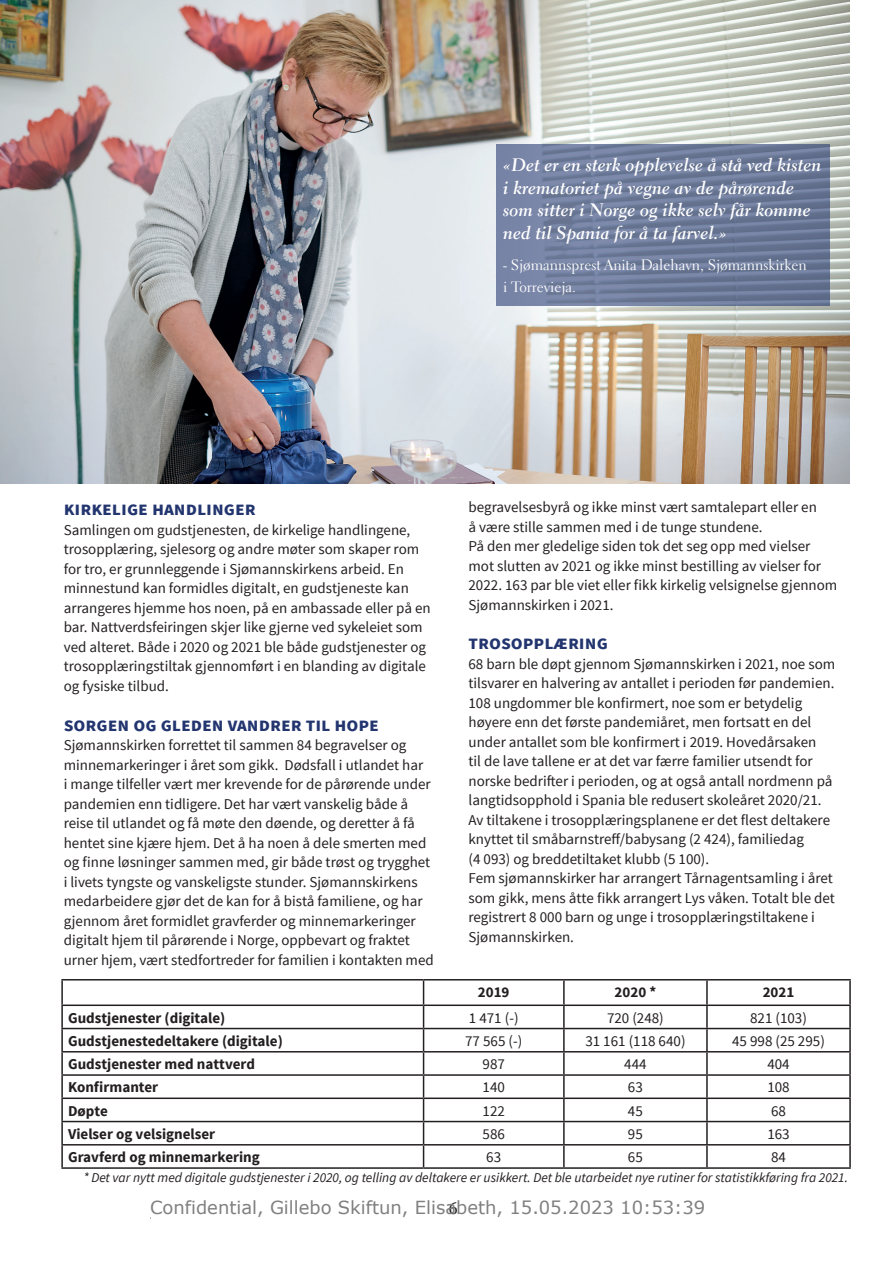
<style>
.page{position:relative;width:893px;height:1263px;background:#fff}
.page>*{position:absolute;margin:0;border:0;box-sizing:border-box;transform-origin:0 0}
.t1{font:700 19.5px "Source Sans Pro";color:#22356f}
.t2{font:18px/22.5px "Electra LT Std Bold Cursive";color:#fff}
.t3{font:18px "Verdana";color:#808080}
.t4{font:18px "Source Serif Pro";color:#231f20}
.t5{font:15px/19.5px "Source Sans Pro";color:#231f20}
.t6{font:700 15px "Source Sans Pro";color:#231f20}
.t7{font:15px/22.5px "Electra LT Std";color:#fff}
.t8{font:italic 13.5px "Source Sans Pro";color:#231f20}
</style>
<div class="page">
<img style="left:0;top:0;width:849px;height:484px">
<hr style="left:61px;top:979px;width:363px;height:1px;background:#231f20">
<hr style="left:61px;top:980px;width:2px;height:24px;background:#231f20">
<hr style="left:424px;top:979px;width:140px;height:1px;background:#231f20">
<hr style="left:564px;top:979px;width:143px;height:1px;background:#231f20">
<hr style="left:563px;top:980px;width:2px;height:24px;background:#231f20">
<hr style="left:707px;top:979px;width:144px;height:1px;background:#231f20">
<hr style="left:706px;top:980px;width:2px;height:24px;background:#231f20">
<hr style="left:849px;top:980px;width:2px;height:24px;background:#231f20">
<hr style="left:61px;top:1004px;width:363px;height:2px;background:#231f20">
<hr style="left:61px;top:1006px;width:2px;height:22px;background:#231f20">
<hr style="left:424px;top:1004px;width:140px;height:2px;background:#231f20">
<hr style="left:564px;top:1004px;width:143px;height:2px;background:#231f20">
<hr style="left:563px;top:1006px;width:2px;height:22px;background:#231f20">
<hr style="left:707px;top:1004px;width:144px;height:2px;background:#231f20">
<hr style="left:706px;top:1006px;width:2px;height:22px;background:#231f20">
<hr style="left:849px;top:1006px;width:2px;height:22px;background:#231f20">
<hr style="left:61px;top:1028px;width:363px;height:1px;background:#231f20">
<hr style="left:61px;top:1029px;width:2px;height:22px;background:#231f20">
<hr style="left:424px;top:1028px;width:140px;height:1px;background:#231f20">
<hr style="left:564px;top:1028px;width:143px;height:1px;background:#231f20">
<hr style="left:563px;top:1029px;width:2px;height:22px;background:#231f20">
<hr style="left:707px;top:1028px;width:144px;height:1px;background:#231f20">
<hr style="left:706px;top:1029px;width:2px;height:22px;background:#231f20">
<hr style="left:849px;top:1029px;width:2px;height:22px;background:#231f20">
<hr style="left:61px;top:1051px;width:363px;height:1px;background:#231f20">
<hr style="left:61px;top:1052px;width:2px;height:22px;background:#231f20">
<hr style="left:424px;top:1051px;width:140px;height:1px;background:#231f20">
<hr style="left:564px;top:1051px;width:143px;height:1px;background:#231f20">
<hr style="left:563px;top:1052px;width:2px;height:22px;background:#231f20">
<hr style="left:707px;top:1051px;width:144px;height:1px;background:#231f20">
<hr style="left:706px;top:1052px;width:2px;height:22px;background:#231f20">
<hr style="left:849px;top:1052px;width:2px;height:22px;background:#231f20">
<hr style="left:61px;top:1074px;width:363px;height:2px;background:#231f20">
<hr style="left:61px;top:1076px;width:2px;height:21px;background:#231f20">
<hr style="left:424px;top:1074px;width:140px;height:2px;background:#231f20">
<hr style="left:564px;top:1074px;width:143px;height:2px;background:#231f20">
<hr style="left:563px;top:1076px;width:2px;height:21px;background:#231f20">
<hr style="left:707px;top:1074px;width:144px;height:2px;background:#231f20">
<hr style="left:706px;top:1076px;width:2px;height:21px;background:#231f20">
<hr style="left:849px;top:1076px;width:2px;height:21px;background:#231f20">
<hr style="left:61px;top:1097px;width:363px;height:2px;background:#231f20">
<hr style="left:61px;top:1099px;width:2px;height:22px;background:#231f20">
<hr style="left:424px;top:1097px;width:140px;height:2px;background:#231f20">
<hr style="left:564px;top:1097px;width:143px;height:2px;background:#231f20">
<hr style="left:563px;top:1099px;width:2px;height:22px;background:#231f20">
<hr style="left:707px;top:1097px;width:144px;height:2px;background:#231f20">
<hr style="left:706px;top:1099px;width:2px;height:22px;background:#231f20">
<hr style="left:849px;top:1099px;width:2px;height:22px;background:#231f20">
<hr style="left:61px;top:1121px;width:363px;height:1px;background:#231f20">
<hr style="left:61px;top:1122px;width:2px;height:22px;background:#231f20">
<hr style="left:424px;top:1121px;width:140px;height:1px;background:#231f20">
<hr style="left:564px;top:1121px;width:143px;height:1px;background:#231f20">
<hr style="left:563px;top:1122px;width:2px;height:22px;background:#231f20">
<hr style="left:707px;top:1121px;width:144px;height:1px;background:#231f20">
<hr style="left:706px;top:1122px;width:2px;height:22px;background:#231f20">
<hr style="left:849px;top:1122px;width:2px;height:22px;background:#231f20">
<hr style="left:61px;top:1144px;width:363px;height:1px;background:#231f20">
<hr style="left:61px;top:1145px;width:2px;height:22px;background:#231f20">
<hr style="left:424px;top:1144px;width:140px;height:1px;background:#231f20">
<svg style="left:423px;top:980px;width:1px;height:187px"></svg>
<hr style="left:564px;top:1144px;width:143px;height:1px;background:#231f20">
<hr style="left:563px;top:1145px;width:2px;height:22px;background:#231f20">
<hr style="left:707px;top:1144px;width:144px;height:1px;background:#231f20">
<hr style="left:706px;top:1145px;width:2px;height:22px;background:#231f20">
<hr style="left:849px;top:1145px;width:2px;height:22px;background:#231f20">
<hr style="left:61px;top:1167px;width:363px;height:2px;background:#231f20">
<hr style="left:424px;top:1167px;width:140px;height:2px;background:#231f20">
<hr style="left:564px;top:1167px;width:143px;height:2px;background:#231f20">
<hr style="left:707px;top:1167px;width:144px;height:2px;background:#231f20">
<svg style="left:496px;top:144px;width:333px;height:162px;background:#6f7c9c"></svg>
<hr style="left:892px;top:28px;width:1px;height:45px;background:#22356f">
<p class="t2" style="left:503px;top:154px;width:320px">«Det er en sterk opplevelse å stå ved kisten i krematoriet på vegne av de pårørende som sitter i Norge og ikke selv får komme ned til Spania for å ta farvel.»</p>
<p class="t7" style="left:503px;top:253px;width:305px">- Sjømannsprest Anita Dalehavn, Sjømannskirken i Torrevieja.</p>
<h1 class="t1" style="left:64px;top:496px;width:194px">kirkelige handlinger</h1>
<p class="t5" style="left:64px;top:520px;width:368px">Samlingen om gudstjenesten, de kirkelige handlingene, trosopplæring, sjelesorg og andre møter som skaper rom for tro, er grunnleggende i Sjømannskirkens arbeid. En minnestund kan formidles digitalt, en gudstjeneste kan arrangeres hjemme hos noen, på en ambassade eller på en bar. Nattverdsfeiringen skjer like gjerne ved sykeleiet som ved alteret. Både i 2020 og 2021 ble både gudstjenester og trosopplæringstiltak gjennomført i en blanding av digitale og fysiske tilbud.</p>
<h1 class="t1" style="left:64px;top:711px;width:317px">sorgen og gleden vandrer til hope</h1>
<p class="t5" style="left:64px;top:735px;width:371px">Sjømannskirken forrettet til sammen 84 begravelser og minnemarkeringer i året som gikk. Dødsfall i utlandet har<br>i mange tilfeller vært mer krevende for de pårørende under pandemien enn tidligere. Det har vært vanskelig både å reise til utlandet og få møte den døende, og deretter å få hentet sine kjære hjem. Det å ha noen å dele smerten med og finne løsninger sammen med, gir både trøst og trygghet i livets tyngste og vanskeligste stunder. Sjømannskirkens medarbeidere gjør det de kan for å bistå familiene, og har gjennom året formidlet gravferder og minnemarkeringer digitalt hjem til pårørende i Norge, oppbevart og fraktet urner hjem, vært stedfortreder for familien i kontakten med</p>
<p class="t5" style="left:468px;top:497px;width:370px">begravelsesbyrå og ikke minst vært samtalepart eller en<br>å være stille sammen med i de tunge stundene.<br>På den mer gledelige siden tok det seg opp med vielser mot slutten av 2021 og ikke minst bestilling av vielser for 2022. 163 par ble viet eller fikk kirkelig velsignelse gjennom Sjømannskirken i 2021.</p>
<h1 class="t1" style="left:468px;top:630px;width:141px">trosopplæring</h1>
<p class="t5" style="left:468px;top:654px;width:368px">68 barn ble døpt gjennom Sjømannskirken i 2021, noe som tilsvarer en halvering av antallet i perioden før pandemien.<br>108 ungdommer ble konfirmert, noe som er betydelig høyere enn det første pandemiåret, men fortsatt en del under antallet som ble konfirmert i 2019. Hovedårsaken<br>til de lave tallene er at det var færre familier utsendt for norske bedrifter i perioden, og at også antall nordmenn på langtidsopphold i Spania ble redusert skoleåret 2020/21.<br>Av tiltakene i trosopplæringsplanene er det flest deltakere knyttet til småbarnstreff/babysang (2 424), familiedag<br>(4 093) og breddetiltaket klubb (5 100).<br>Fem sjømannskirker har arrangert Tårnagentsamling i året som gikk, mens åtte fikk arrangert Lys våken. Totalt ble det registrert 8 000 barn og unge i trosopplæringstiltakene i Sjømannskirken.</p>
<p class="t6" style="left:478px;top:982px;width:33px">2019</p>
<p class="t6" style="left:615px;top:982px;width:43px">2020 *</p>
<p class="t6" style="left:763px;top:982px;width:33px">2021</p>
<p class="t6" style="left:68px;top:1008px;width:159px">Gudstjenester (digitale)</p>
<p class="t5" style="left:469px;top:1008px;width:51px">1 471 (-)</p>
<p class="t5" style="left:607px;top:1008px;width:58px">720 (248)</p>
<p class="t5" style="left:750px;top:1008px;width:58px">821 (103)</p>
<p class="t6" style="left:68px;top:1031px;width:216px">Gudstjenestedeltakere (digitale)</p>
<p class="t5" style="left:465px;top:1031px;width:59px">77 565 (-)</p>
<p class="t5" style="left:585px;top:1031px;width:102px">31 161 (118 640)</p>
<p class="t5" style="left:732px;top:1031px;width:94px">45 998 (25 295)</p>
<p class="t6" style="left:68px;top:1054px;width:188px">Gudstjenester med nattverd</p>
<p class="t5" style="left:483px;top:1054px;width:24px">987</p>
<p class="t5" style="left:624px;top:1054px;width:24px">444</p>
<p class="t5" style="left:767px;top:1054px;width:24px">404</p>
<p class="t6" style="left:68px;top:1078px;width:92px">Konfirmanter</p>
<p class="t5" style="left:483px;top:1078px;width:24px">140</p>
<p class="t5" style="left:628px;top:1078px;width:16px">63</p>
<p class="t5" style="left:767px;top:1078px;width:24px">108</p>
<p class="t6" style="left:68px;top:1101px;width:41px">Døpte</p>
<p class="t5" style="left:483px;top:1101px;width:24px">122</p>
<p class="t5" style="left:628px;top:1101px;width:16px">45</p>
<p class="t5" style="left:771px;top:1101px;width:16px">68</p>
<p class="t6" style="left:68px;top:1124px;width:149px">Vielser og velsignelser</p>
<p class="t5" style="left:483px;top:1124px;width:24px">586</p>
<p class="t5" style="left:628px;top:1124px;width:16px">95</p>
<p class="t5" style="left:767px;top:1124px;width:24px">163</p>
<p class="t6" style="left:68px;top:1147px;width:193px">Gravferd og minnemarkering</p>
<p class="t5" style="left:486px;top:1147px;width:16px">63</p>
<p class="t5" style="left:628px;top:1147px;width:16px">65</p>
<p class="t5" style="left:771px;top:1147px;width:16px">84</p>
<p class="t8" style="left:83px;top:1169px;width:766px">* Det var nytt med digitale gudstjenester i 2020, og telling av deltakere er usikkert. Det ble utarbeidet nye rutiner for statistikkføring fra 2021.</p>
<p class="t3" style="left:150px;top:1196px;width:557px">Confidential, Gillebo Skiftun, Elisabeth, 15.05.2023 10:53:39</p>
<p class="t4" style="left:449px;top:1197px;width:10px">6</p>
</div>
